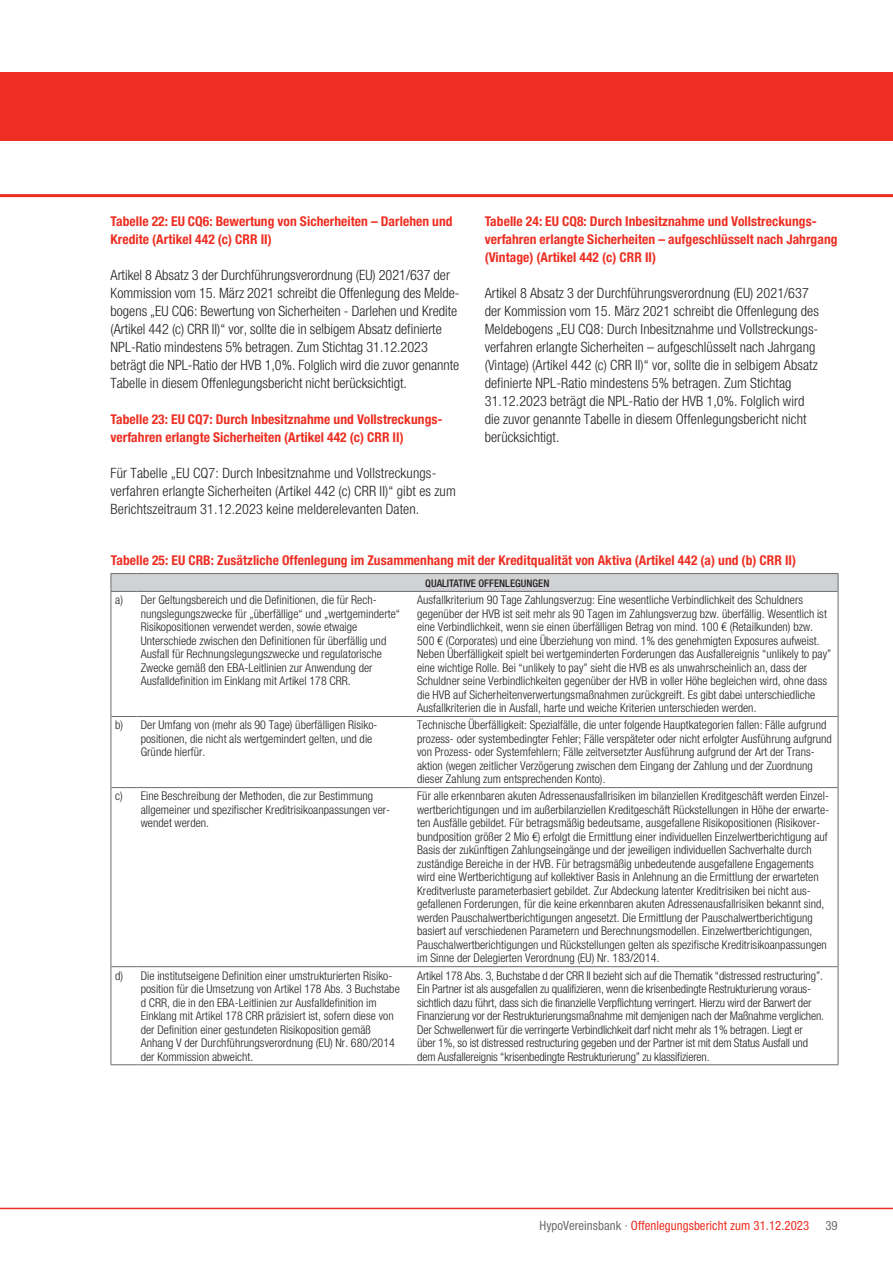
<style>
.page{position:relative;width:893px;height:1263px;background:#fff}
.page>*{position:absolute;margin:0;border:0;box-sizing:border-box;transform-origin:0 0}
.t1{font:300 condensed 14.25px/18px "Helvetica Neue LT Pro";letter-spacing:.005em;color:#231f20}
.t2{font:700 condensed 13.5px/18px "Helvetica Neue LT Pro";letter-spacing:.005em;color:#ee2e22}
.t3{font:condensed 12.75px "Helvetica Neue LT Pro";letter-spacing:.005em;color:#ee2e22}
.t4{font:condensed 12.75px "Helvetica Neue LT Pro";color:#6c6d70}
.t5{font:300 condensed 12px/13.5px "Helvetica Neue LT Pro";letter-spacing:.005em;color:#231f20}
.t6{font:500 condensed 10.5px "Helvetica Neue LT Pro";letter-spacing:.005em;color:#231f20}
.s1{color:#6c6d70}
</style>
<div class="page">
<hr style="left:0;top:1208px;width:893px;height:1px;background:#ee2e22">
<div style="left:0;top:72px;width:893px;height:68px;background:#ee2e22"></div>
<hr style="left:0;top:194px;width:893px;height:3px;background:#ee2e22">
<svg style="left:112px;top:716px;width:24px;height:1px"></svg>
<hr style="left:136px;top:716px;width:277px;height:1px;background:#6c6d70">
<hr style="left:413px;top:716px;width:425px;height:1px;background:#6c6d70">
<svg style="left:112px;top:787px;width:24px;height:1px"></svg>
<hr style="left:136px;top:787px;width:277px;height:1px;background:#6c6d70">
<hr style="left:413px;top:787px;width:425px;height:1px;background:#6c6d70">
<svg style="left:112px;top:966px;width:24px;height:1px"></svg>
<hr style="left:136px;top:966px;width:277px;height:1px;background:#6c6d70">
<hr style="left:413px;top:966px;width:425px;height:1px;background:#6c6d70">
<svg style="left:111px;top:1064px;width:25px;height:1px"></svg>
<hr style="left:136px;top:1064px;width:277px;height:1px;background:#6c6d70">
<hr style="left:413px;top:1064px;width:425px;height:1px;background:#6c6d70">
<hr style="left:111px;top:592px;width:1px;height:124px;background:#6c6d70">
<hr style="left:111px;top:716px;width:1px;height:71px;background:#6c6d70">
<hr style="left:111px;top:787px;width:1px;height:180px;background:#6c6d70">
<hr style="left:111px;top:967px;width:1px;height:97px;background:#6c6d70">
<hr style="left:838px;top:591px;width:1px;height:125px;background:#6c6d70">
<hr style="left:838px;top:716px;width:1px;height:71px;background:#6c6d70">
<hr style="left:838px;top:787px;width:1px;height:180px;background:#6c6d70">
<hr style="left:838px;top:967px;width:1px;height:97px;background:#6c6d70">
<svg style="left:111px;top:573px;width:728px;height:19px;background:#c6c7c9"></svg>
<p class="t2" style="left:111px;top:212px;width:344px">Tabelle 22: EU CQ6: Bewertung von Sicherheiten – Darlehen und<br>Kredite (Artikel 442 (c) CRR II)</p>
<p class="t1" style="left:111px;top:266px;width:351px">Artikel 8 Absatz 3 der Durchführungsverordnung (EU) 2021/637 der Kommission vom 15. März 2021 schreibt die Offenlegung des Melde&shy;bogens „EU CQ6: Bewertung von Sicherheiten - Darlehen und Kredite (Artikel 442 (c) CRR II)“ vor, sollte die in selbigem Absatz definierte NPL-Ratio mindestens 5% betragen. Zum Stichtag 31.12.2023 beträgt die NPL-Ratio der HVB 1,0%. Folglich wird die zuvor genannte Tabelle in diesem Offenlegungsbericht nicht berücksichtigt.</p>
<p class="t2" style="left:111px;top:410px;width:332px">Tabelle 23: EU CQ7: Durch Inbesitznahme und Vollstreckungs&shy;verfahren erlangte Sicherheiten (Artikel 442 (c) CRR II)</p>
<p class="t1" style="left:111px;top:464px;width:347px">Für Tabelle „EU CQ7: Durch Inbesitznahme und Vollstreckungs&shy;verfahren erlangte Sicherheiten (Artikel 442 (c) CRR II)“ gibt es zum<br>Berichtszeitraum 31.12.2023 keine melderelevanten Daten.</p>
<p class="t2" style="left:485px;top:212px;width:354px">Tabelle 24: EU CQ8: Durch Inbesitznahme und Vollstreckungs&shy;verfahren erlangte Sicherheiten – aufgeschlüsselt nach Jahrgang (Vintage) (Artikel 442 (c) CRR II)</p>
<p class="t1" style="left:485px;top:284px;width:336px">Artikel 8 Absatz 3 der Durchführungsverordnung (EU) 2021/637 der Kommission vom 15. März 2021 schreibt die Offenlegung des Meldebogens „EU CQ8: Durch Inbesitznahme und Vollstreckungs&shy;verfahren erlangte Sicherheiten – aufgeschlüsselt nach Jahrgang (Vintage) (Artikel 442 (c) CRR II)“ vor, sollte die in selbigem Absatz definierte NPL-Ratio mindestens 5% betragen. Zum Stichtag 31.12.2023 beträgt die NPL-Ratio der HVB 1,0%. Folglich wird die zuvor genannte Tabelle in diesem Offenlegungsbericht nicht berücksichtigt.</p>
<p class="t2" style="left:111px;top:552px;width:687px">Tabelle 25: EU CRB: Zusätzliche Offenlegung im Zusammenhang mit der Kreditqualität von Aktiva (Artikel 442 (a) und (b) CRR II)</p>
<p class="t6" style="left:425px;top:577px;width:126px">QUALITATIVE OFFENLEGUNGEN</p>
<p class="t5" style="left:141px;top:593px;width:261px;text-indent:-26px">a) Der Geltungsbereich und die Definitionen, die für Rech&shy;nungslegungszwecke für „überfällige“ und „wertgeminderte“ Risikopositionen verwendet werden, sowie etwaige Unterschiede zwischen den Definitionen für überfällig und Ausfall für Rechnungslegungszwecke und regulatorische Zwecke gemäß den EBA-Leitlinien zur Anwendung der Ausfalldefinition im Einklang mit Artikel 178 CRR.</p>
<p class="t5" style="left:417px;top:593px;width:416px">Ausfallkriterium 90 Tage Zahlungsverzug: Eine wesentliche Verbindlichkeit des Schuldners gegenüber der HVB ist seit mehr als 90 Tagen im Zahlungsverzug bzw. überfällig. Wesentlich ist eine Verbindlichkeit, wenn sie einen überfälligen Betrag von mind. 100 € (Retailkunden) bzw.<br>500 € (Corporates) und eine Überziehung von mind. 1% des genehmigten Exposures aufweist.<br>Neben Überfälligkeit spielt bei wertgeminderten Forderungen das Ausfallereignis “unlikely to pay” eine wichtige Rolle. Bei “unlikely to pay” sieht die HVB es als unwahrscheinlich an, dass der Schuldner seine Verbindlichkeiten gegenüber der HVB in voller Höhe begleichen wird, ohne dass die HVB auf Sicherheitenverwertungsmaßnahmen zurückgreift. Es gibt dabei unterschiedliche Ausfallkriterien die in Ausfall, harte und weiche Kriterien unterschieden werden.</p>
<p class="t5" style="left:141px;top:718px;width:237px;text-indent:-26px">b) Der Umfang von (mehr als 90 Tage) überfälligen Risiko&shy;positionen, die nicht als wertgemindert gelten, und die<br>Gründe hierfür.</p>
<p class="t5" style="left:417px;top:718px;width:416px">Technische Überfälligkeit: Spezialfälle, die unter folgende Hauptkategorien fallen: Fälle aufgrund prozess- oder systembedingter Fehler; Fälle verspäteter oder nicht erfolgter Ausführung aufgrund von Prozess- oder Systemfehlern; Fälle zeitversetzter Ausführung aufgrund der Art der Trans&shy;aktion (wegen zeitlicher Verzögerung zwischen dem Eingang der Zahlung und der Zuordnung dieser Zahlung zum entsprechenden Konto).</p>
<p class="t5" style="left:141px;top:789px;width:251px;text-indent:-26px">c) Eine Beschreibung der Methoden, die zur Bestimmung allgemeiner und spezifischer Kreditrisikoanpassungen ver&shy;wendet werden.</p>
<p class="t5" style="left:417px;top:789px;width:414px">Für alle erkennbaren akuten Adressenausfallrisiken im bilanziellen Kreditgeschäft werden Einzel&shy;wertberichtigungen und im außerbilanziellen Kreditgeschäft Rückstellungen in Höhe der erwarte&shy;ten Ausfälle gebildet. Für betragsmäßig bedeutsame, ausgefallene Risikopositionen (Risikover&shy;bundposition größer 2 Mio €) erfolgt die Ermittlung einer individuellen Einzelwertberichtigung auf Basis der zukünftigen Zahlungseingänge und der jeweiligen individuellen Sachverhalte durch zuständige Bereiche in der HVB. Für betragsmäßig unbedeutende ausgefallene Engagements wird eine Wertberichtigung auf kollektiver Basis in Anlehnung an die Ermittlung der erwarteten Kreditverluste parameterbasiert gebildet. Zur Abdeckung latenter Kreditrisiken bei nicht aus&shy;gefallenen Forderungen, für die keine erkennbaren akuten Adressenausfallrisiken bekannt sind, werden Pauschalwertberichtigungen angesetzt. Die Ermittlung der Pauschalwertberichtigung basiert auf verschiedenen Parametern und Berechnungsmodellen. Einzelwertberichtigungen, Pauschalwertberichtigungen und Rückstellungen gelten als spezifische Kreditrisikoanpassungen im Sinne der Delegierten Verordnung (EU) Nr. 183/2014.</p>
<p class="t5" style="left:141px;top:968px;width:261px;text-indent:-26px">d) Die institutseigene Definition einer umstrukturierten Risiko&shy;position für die Umsetzung von Artikel 178 Abs. 3 Buchstabe d CRR, die in den EBA-Leitlinien zur Ausfalldefinition im Einklang mit Artikel 178 CRR präzisiert ist, sofern diese von der Definition einer gestundeten Risikoposition gemäß Anhang V der Durchführungsverordnung (EU) Nr. 680/2014 der Kommission abweicht.</p>
<p class="t5" style="left:417px;top:968px;width:409px">Artikel 178 Abs. 3, Buchstabe d der CRR II bezieht sich auf die Thematik “distressed restructuring”.<br>Ein Partner ist als ausgefallen zu qualifizieren, wenn die krisenbedingte Restrukturierung voraus&shy;sichtlich dazu führt, dass sich die finanzielle Verpflichtung verringert. Hierzu wird der Barwert der Finanzierung vor der Restrukturierungsmaßnahme mit demjenigen nach der Maßnahme verglichen.<br>Der Schwellenwert für die verringerte Verbindlichkeit darf nicht mehr als 1% betragen. Liegt er über 1%, so ist distressed restructuring gegeben und der Partner ist mit dem Status Ausfall und dem Ausfallereignis “krisenbedingte Restrukturierung” zu klassifizieren.</p>
<p class="t3" style="left:539px;top:1217px;width:271px"><span class="s1">HypoVereinsbank ·</span> Offenlegungsbericht zum 31.12.2023</p>
<p class="t4" style="left:825px;top:1217px;width:14px">39</p>
</div>
